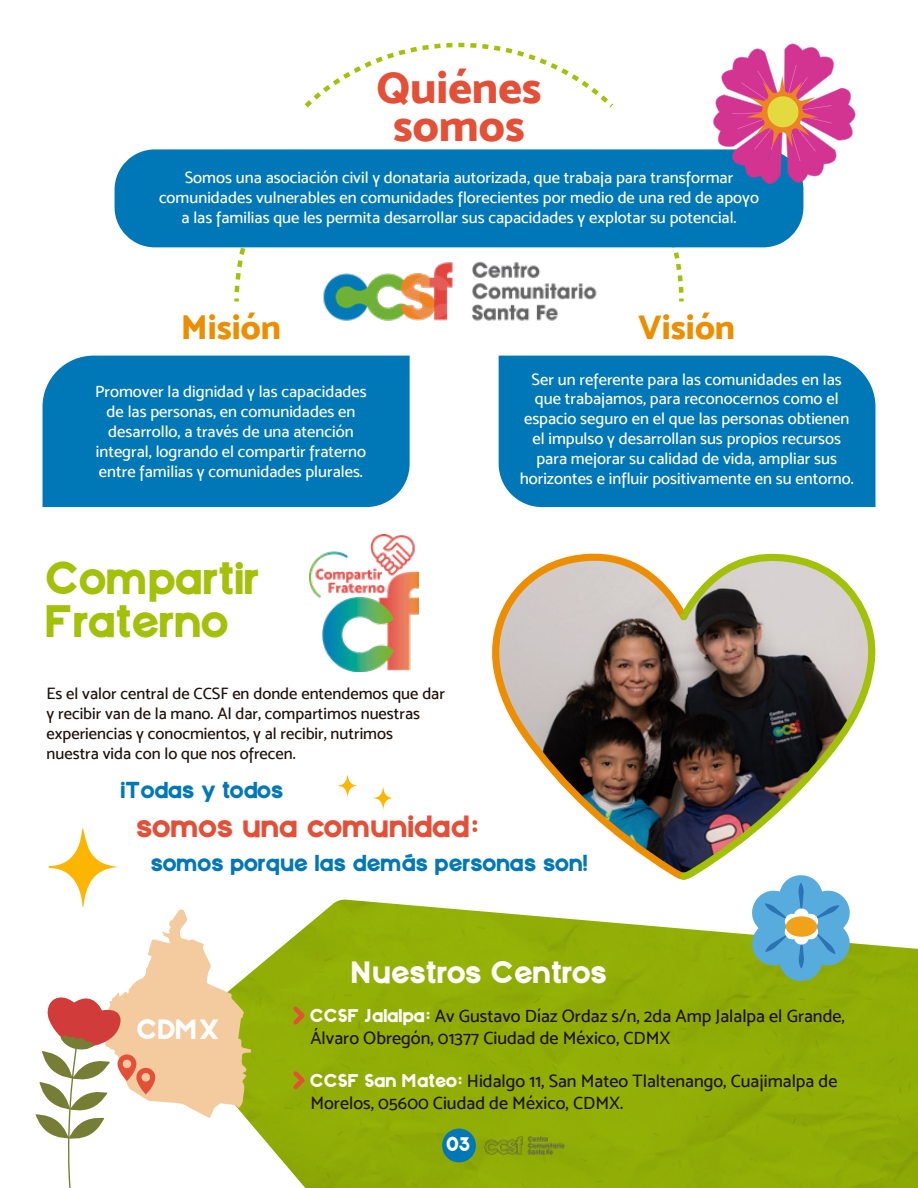
<style>
.page{position:relative;width:918px;height:1188px;background:#fff}
.page>*{position:absolute;margin:0;border:0;box-sizing:border-box;transform-origin:0 0}
.t1{font:45px/37.5px "Mosk Extra Bold 800";color:#e35037;text-align:center}
.t2{font:44.25px/43.5px "Bonkers";color:#a2c108}
.t3{font:34.5px "Mosk Extra Bold 800";color:#ec8e00}
.t4{font:30px "Bonkers";color:#e35037}
.t5{font:30px "Bonkers";color:#fff}
.t6{font:27px "Bonkers";color:#fff}
.t7{font:22.5px "Bonkers";color:#0078b8}
.t8{font:19.5px "Bonkers";color:#fff}
.t9{font:18px/21.6px "Mosk Medium 500";color:#1e120d}
.t10{font:16.5px/19.8px "Mosk Medium 500";color:#fff;text-align:center}
.t11{font:16.5px/19.8px "Mosk Medium 500";color:#1e120d}
.s1{font-family:"Bonkers";color:#fff}
</style>
<div class="page">
<div style="left:499px;top:356px;width:376px;height:151px;background:#0078b8"></div>
<div style="left:43px;top:356px;width:367px;height:151px;background:#0078b8"></div>
<img style="left:323px;top:261px;width:274px;height:60px">
<svg style="left:665px;top:247px;width:21px;height:55px"></svg>
<svg style="left:304px;top:42px;width:310px;height:66px"></svg>
<svg style="left:232px;top:247px;width:23px;height:55px"></svg>
<svg style="left:492px;top:553px;width:188px;height:326px"></svg>
<svg style="left:680px;top:553px;width:196px;height:327px"></svg>
<img style="left:310px;top:535px;width:109px;height:136px">
<div style="left:115px;top:149px;width:688px;height:98px;background:#0078b8;border-radius:40px"></div>
<svg style="left:713px;top:44px;width:142px;height:140px"></svg>
<div style="left:767px;top:96px;width:31px;height:31px;background:#e3da3f;border-radius:50%"></div>
<img style="left:251px;top:900px;width:667px;height:288px">
<svg style="left:289px;top:1002px;width:20px;height:27px"></svg>
<svg style="left:289px;top:1067px;width:20px;height:26px"></svg>
<svg style="left:36px;top:827px;width:215px;height:361px"></svg>
<svg style="left:743px;top:870px;width:116px;height:116px"></svg>
<div style="left:786px;top:916px;width:31px;height:21px;background:#f0a21b;border-radius:50%"></div>
<svg style="left:338px;top:775px;width:19px;height:22px"></svg>
<svg style="left:373px;top:787px;width:20px;height:22px"></svg>
<div style="left:442px;top:1129px;width:34px;height:33px;background:#0078b8;border-radius:50%"></div>
<img style="left:484px;top:1135px;width:82px;height:20px">
<h1 class="t1" style="left:376px;top:68px;width:167px">Quiénes somos</h1>
<p class="t10" style="left:159px;top:168px;width:602px">Somos una asociación civil y donataria autorizada, que trabaja para transformar comunidades vulnerables en comunidades florecientes por medio de una red de apoyo a las familias que les permita desarrollar sus capacidades y explotar su potencial.</p>
<h3 class="t3" style="left:181px;top:306px;width:102px">Misión</h3>
<p class="t10" style="left:95px;top:382px;width:273px">Promover la dignidad y las capacidades de las personas, en comunidades en desarrollo, a través de una atención integral, logrando el compartir fraterno entre familias y comunidades plurales.</p>
<h2 class="t2" style="left:47px;top:557px;width:216px">Compartir<br>Fraterno</h2>
<p class="t11" style="left:47px;top:684px;width:400px">Es el valor central de CCSF en donde entendemos que dar y recibir van de la mano. Al dar, compartimos nuestras experiencias y conocmientos, y al recibir, nutrimos nuestra vida con lo que nos ofrecen.</p>
<h3 class="t7" style="left:121px;top:776px;width:164px">iTodas y todos</h3>
<h3 class="t4" style="left:137px;top:808px;width:344px">somos una comunidad:</h3>
<h3 class="t3" style="left:638px;top:306px;width:98px">Visión</h3>
<p class="t10" style="left:520px;top:369px;width:336px">Ser un referente para las comunidades en las que trabajamos, para reconocernos como el espacio seguro en el que las personas obtienen el impulso y desarrollan sus propios recursos para mejorar su calidad de vida, ampliar sus horizontes e influir positivamente en su entorno.</p>
<h3 class="t7" style="left:151px;top:850px;width:440px">somos porque las demás personas son!</h3>
<h3 class="t6" style="left:138px;top:1013px;width:85px">CDMX</h3>
<h3 class="t5" style="left:352px;top:954px;width:257px">Nuestros Centros</h3>
<p class="t9" style="left:310px;top:1005px;width:536px"><span class="s1">CCSF Jalalpa:</span> Av Gustavo Díaz Ordaz s/n, 2da Amp Jalalpa el Grande,<br>Álvaro Obregón, 01377 Ciudad de México, CDMX</p>
<p class="t9" style="left:310px;top:1070px;width:529px"><span class="s1">CCSF San Mateo:</span> Hidalgo 11, San Mateo Tlaltenango, Cuajimalpa de<br>Morelos, 05600 Ciudad de México, CDMX.</p>
<p class="t8" style="left:447px;top:1132px;width:27px">03</p>
</div>
